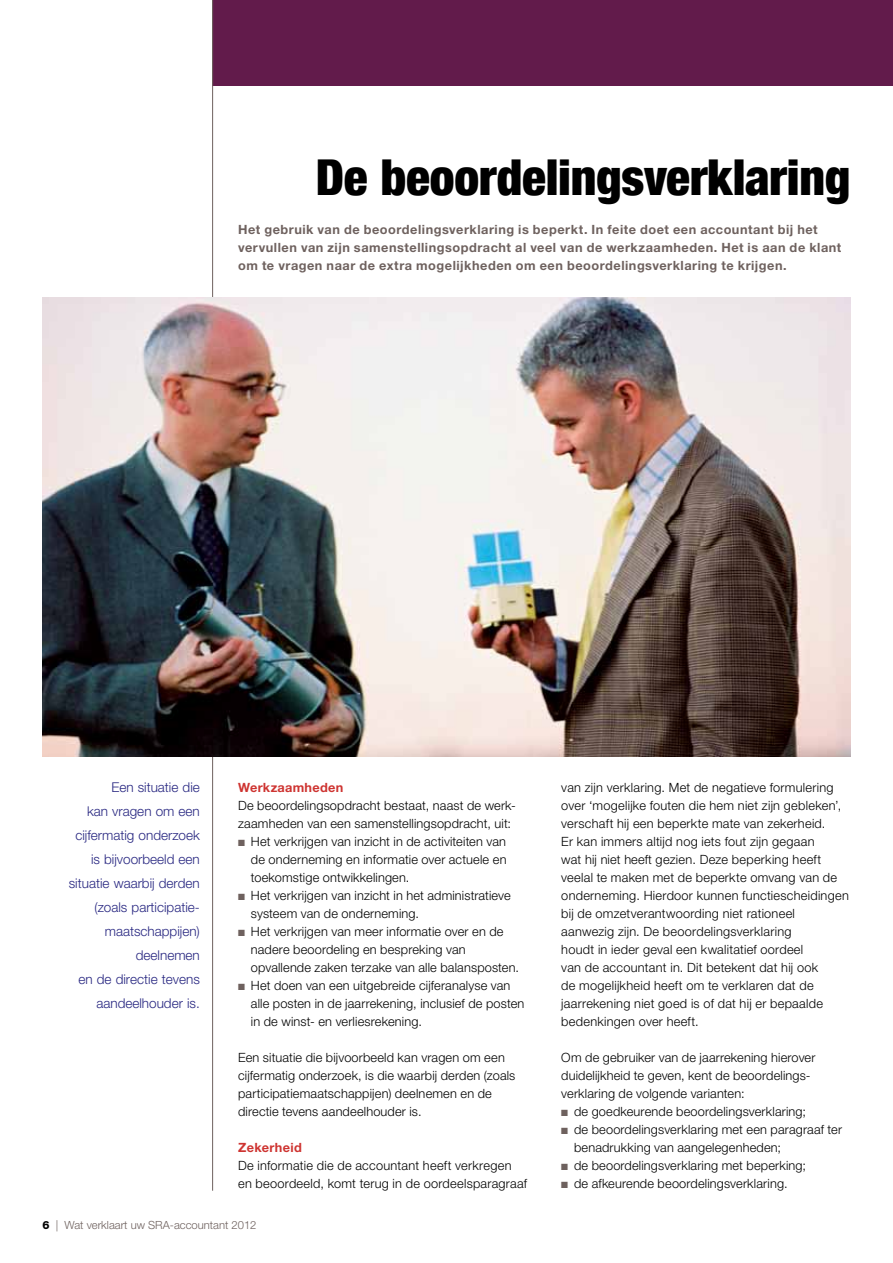
<style>
.page{position:relative;width:893px;height:1263px;background:#fff}
.page>*{position:absolute;margin:0;border:0;box-sizing:border-box;transform-origin:0 0}
.t1{font:900 condensed 49.5px "Helvetica Neue";letter-spacing:-.005em;color:#000}
.t2{font:300 13.5px/24px "Helvetica Neue LT";color:#282781;text-align:right}
.t3{font:300 12.75px/18px "Helvetica Neue LT";letter-spacing:.015em;color:#000}
.t4{font:700 12.75px/18px "Helvetica Neue";letter-spacing:.04em;color:#6e615e}
.t5{font:700 12.75px "Helvetica Neue";letter-spacing:.025em;color:#ce3431}
.t6{font:300 11.25px "Helvetica Neue LT";color:#6e615e}
.s1{color:#6e615e}
.s2{font-family:"Helvetica Neue";font-weight:800;color:#000}
</style>
<div class="page">
<div style="left:213px;top:0;width:680px;height:85px;background:#621b4b"></div>
<hr style="left:212px;top:0;width:1px;height:1191px;background:#6e615e">
<img style="left:43px;top:297px;width:807px;height:459px">
<h1 class="t1" style="left:316px;top:137px;width:536px">De beoordelingsverklaring</h1>
<p class="t4" style="left:238px;top:220px;width:605px">Het gebruik van de beoordelingsverklaring is beperkt. In feite doet een accountant bij het vervullen van zijn samenstellingsopdracht al veel van de werkzaamheden. Het is aan de klant om te vragen naar de extra mogelijkheden om een beoordelingsverklaring te krijgen.</p>
<p class="t2" style="left:69px;top:775px;width:133px">Een situatie die<br>kan vragen om een cijfermatig onderzoek is bijvoorbeeld een situatie waarbij derden (zoals participatie&shy;maatschappijen) deelnemen<br>en de directie tevens aandeelhouder is.</p>
<p class="t5" style="left:238px;top:780px;width:107px">Werkzaamheden</p>
<p class="t3" style="left:238px;top:796px;width:278px">De beoordelingsopdracht bestaat, naast de werk&shy;zaamheden van een samenstellingsopdracht, uit:</p>
<p class="t3" style="left:251px;top:832px;width:257px;text-align:justify;text-indent:-13px"><span class="s1">■</span> Het verkrijgen van inzicht in de activiteiten van de onderneming en informatie over actuele en toekomstige ontwikkelingen.</p>
<p class="t3" style="left:251px;top:886px;width:261px;text-indent:-13px"><span class="s1">■</span> Het verkrijgen van inzicht in het administratieve systeem van de onderneming.</p>
<p class="t3" style="left:251px;top:922px;width:270px;text-indent:-13px"><span class="s1">■</span> Het verkrijgen van meer informatie over en de nadere beoordeling en bespreking van opvallende zaken terzake van alle balansposten.</p>
<p class="t3" style="left:251px;top:976px;width:275px;text-indent:-13px"><span class="s1">■</span> Het doen van een uitgebreide cijferanalyse van alle posten in de jaarrekening, inclusief de posten in de winst- en verliesrekening.</p>
<p class="t3" style="left:238px;top:1048px;width:279px">Een situatie die bijvoorbeeld kan vragen om een cijfermatig onderzoek, is die waarbij derden (zoals participatiemaatschappijen) deelnemen en de directie tevens aandeelhouder is.</p>
<p class="t5" style="left:238px;top:1140px;width:65px">Zekerheid</p>
<p class="t3" style="left:238px;top:1156px;width:291px">De informatie die de accountant heeft verkregen en beoordeeld, komt terug in de oordeelsparagraaf</p>
<p class="t3" style="left:561px;top:778px;width:289px">van zijn verklaring. Met de negatieve formulering over ‘mogelijke fouten die hem niet zijn gebleken’, verschaft hij een beperkte mate van zekerheid.<br>Er kan immers altijd nog iets fout zijn gegaan<br>wat hij niet heeft gezien. Deze beperking heeft veelal te maken met de beperkte omvang van de onderneming. Hierdoor kunnen functiescheidingen bij de omzetverantwoording niet rationeel aanwezig zijn. De beoordelingsverklaring<br>houdt in ieder geval een kwalitatief oordeel<br>van de accountant in. Dit betekent dat hij ook<br>de mogelijkheid heeft om te verklaren dat de jaarrekening niet goed is of dat hij er bepaalde bedenkingen over heeft.</p>
<p class="t3" style="left:561px;top:1048px;width:256px">Om de gebruiker van de jaarrekening hierover duidelijkheid te geven, kent de beoordelings&shy;verklaring de volgende varianten:</p>
<p class="t3" style="left:561px;top:1102px;width:246px"><span class="s1">■</span> de goedkeurende beoordelingsverklaring;</p>
<p class="t3" style="left:574px;top:1120px;width:269px;text-indent:-13px"><span class="s1">■</span> de beoordelingsverklaring met een paragraaf ter benadrukking van aangelegenheden;</p>
<p class="t3" style="left:561px;top:1156px;width:246px"><span class="s1">■</span> de beoordelingsverklaring met beperking;</p>
<p class="t3" style="left:561px;top:1174px;width:228px"><span class="s1">■</span> de afkeurende beoordelingsverklaring.</p>
<p class="t6" style="left:43px;top:1218px;width:216px"><span class="s2">6</span> | Wat verklaart uw SRA-accountant 2012</p>
</div>
